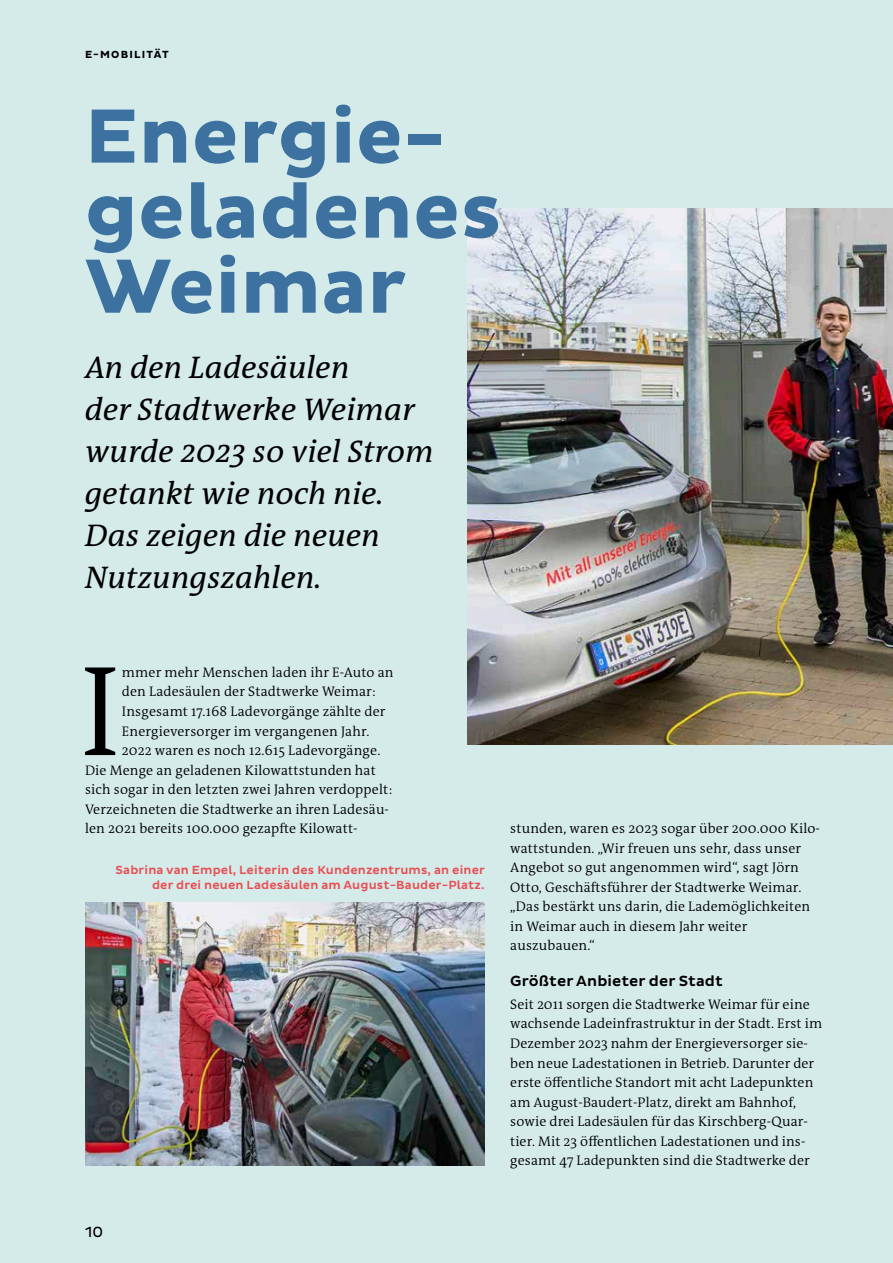
<style>
.page{position:relative;width:893px;height:1263px;background:#d4ebea}
.page>*{position:absolute;margin:0;border:0;box-sizing:border-box;transform-origin:0 0}
.t1{font:300 129.6px "The Antiqua B W4";color:#000}
.t2{font:700 78px/75px "Pluto Sans";letter-spacing:.005em;color:#3c71a0}
.t3{font:italic 31.5px/42px "The Antiqua B W5 Plain";letter-spacing:.005em;color:#000}
.t4{font:500 15px "Pluto Sans";letter-spacing:.005em;color:#000}
.t5{font:15px "Pluto Sans";color:#000}
.t6{font:300 13.95px/19.5px "The Antiqua B W4";letter-spacing:.01em;color:#000}
.t7{font:500 12px/14.2px "Pluto Sans";letter-spacing:.01em;color:#e94f52;text-align:right}
.t8{font:700 10.5px "Pluto Sans";letter-spacing:.115em;color:#000}
</style>
<div class="page">
<img style="left:468px;top:208px;width:425px;height:537px">
<img style="left:85px;top:902px;width:400px;height:263px">
<p class="t8" style="left:85px;top:49px;width:85px">E-MOBILITÄT</p>
<h2 class="t2" style="left:85px;top:101px;width:418px">Energie&shy;geladenes<br>Weimar</h2>
<h3 class="t3" style="left:85px;top:347px;width:350px">An den Ladesäulen<br>der Stadtwerke Weimar wurde 2023 so viel Strom getankt wie noch nie.<br>Das zeigen die neuen<br>Nutzungszahlen.</h3>
<h1 class="t1" style="left:80px;top:628px;width:42px">I</h1>
<p class="t6" style="left:122px;top:662px;width:273px">mmer mehr Menschen laden ihr E-Auto an</p>
<p class="t6" style="left:122px;top:682px;width:255px">den Ladesäulen der Stadtwerke Weimar:</p>
<p class="t6" style="left:122px;top:702px;width:265px">Insgesamt 17.168 Ladevorgänge zählte der</p>
<p class="t6" style="left:122px;top:721px;width:249px">Energieversorger im vergangenen Jahr.</p>
<p class="t6" style="left:122px;top:741px;width:260px">2022 waren es noch 12.615 Ladevorgänge.</p>
<p class="t6" style="left:85px;top:760px;width:292px">Die Menge an geladenen Kilowattstunden hat</p>
<p class="t6" style="left:85px;top:780px;width:309px">sich sogar in den letzten zwei Jahren verdoppelt:</p>
<p class="t6" style="left:85px;top:799px;width:305px">Verzeichneten die Stadtwerke an ihren Ladesäu-</p>
<p class="t6" style="left:85px;top:819px;width:274px">len 2021 bereits 100.000 gezapfte Kilowatt-</p>
<p class="t7" style="left:116px;top:863px;width:371px">Sabrina van Empel, Leiterin des Kundenzentrums, an einer der drei neuen Ladesäulen am August-Bauder-Platz.</p>
<p class="t5" style="left:85px;top:1224px;width:19px">10</p>
<p class="t6" style="left:510px;top:819px;width:311px">stunden, waren es 2023 sogar über 200.000 Kilo&shy;wattstunden. „Wir freuen uns sehr, dass unser Angebot so gut angenommen wird“, sagt Jörn Otto, Geschäftsführer der Stadtwerke Weimar. „Das bestärkt uns darin, die Lademöglichkeiten in Weimar auch in diesem Jahr weiter auszubauen.“</p>
<p class="t4" style="left:510px;top:973px;width:214px">Größter Anbieter der Stadt</p>
<p class="t6" style="left:510px;top:994px;width:313px">Seit 2011 sorgen die Stadtwerke Weimar für eine wachsende Ladeinfrastruktur in der Stadt. Erst im Dezember 2023 nahm der Energieversorger sie&shy;ben neue Ladestationen in Betrieb. Darunter der erste öffentliche Standort mit acht Ladepunkten am August-Baudert-Platz, direkt am Bahnhof, sowie drei Ladesäulen für das Kirschberg-Quar&shy;tier. Mit 23 öffentlichen Ladestationen und ins&shy;gesamt 47 Ladepunkten sind die Stadtwerke der</p>
</div>
